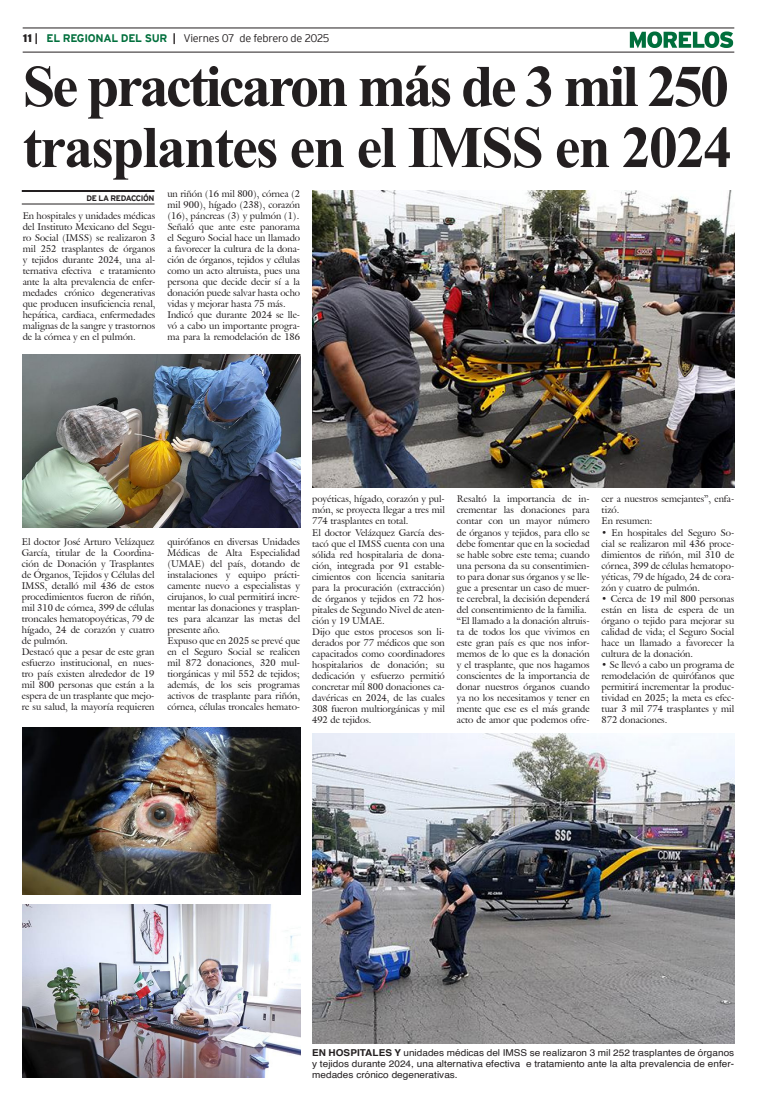
<style>
.page{position:relative;width:757px;height:1106px;background:#fff}
.page>*{position:absolute;margin:0;border:0;box-sizing:border-box;transform-origin:0 0}
.Cabeza_01{font:700 59px "Times New Roman";letter-spacing:-.05em;color:#231f20}
.Cabeza_01-2{font:700 59px "Times New Roman";letter-spacing:-.03em;color:#231f20}
.t1{font:300 11px "Interstate";letter-spacing:-.03em;color:#231f20}
.t2{font:9.5px/11px "Galliard IT Cby BT";color:#231f20;text-align:justify}
.Pie_de_foto{font:9.5px/11px "Helvetica";letter-spacing:.005em;color:#231f20;text-align:justify;scale:1.05 1}
.t3{font:700 8px "Interstate";letter-spacing:-.05em;color:#231f20}
.s1{font-weight:900}
.s2{font-weight:700}
.s3{font-weight:700;color:#006f3c}
</style>
<div class="page">
<hr style="left:23px;top:28px;width:711px;height:1px;background:#231f20">
<hr style="left:23px;top:52px;width:711px;height:1px;background:#231f20">
<svg style="left:630px;top:31px;width:103px;height:17px"></svg>
<hr style="left:22px;top:190px;width:132px;height:2px;background:#231f20">
<hr style="left:22px;top:204px;width:132px;height:1px;background:#231f20">
<img style="left:23px;top:727px;width:277px;height:167px">
<img style="left:312px;top:190px;width:422px;height:298px">
<img style="left:23px;top:354px;width:277px;height:174px">
<img style="left:312px;top:733px;width:422px;height:310px">
<img style="left:23px;top:904px;width:277px;height:173px">
<p class="t1" style="left:23px;top:32px;width:308px"><span class="s1">11</span> <span class="s2">|</span> <span class="s3">EL REGIONAL DEL SUR</span> <span class="s2">|</span> Viernes 07 de febrero de 2025</p>
<p class="Cabeza_01" style="left:23px;top:44px;width:708px">Se practicaron más de 3 mil 250</p>
<p class="Cabeza_01-2" style="left:23px;top:105px;width:711px">trasplantes en el IMSS en 2024</p>
<p class="t3" style="left:87px;top:193px;width:69px">DE LA REDACCIÓN</p>
<p class="t2" style="left:167px;top:188px;width:134px">un riñón (16 mil 800), córnea (2 mil 900), hígado (238), corazón (16), páncreas (3) y pulmón (1).</p>
<p class="t2" style="left:167px;top:221px;width:134px">Señaló que ante este panorama el Seguro Social hace un llamado a favorecer la cultura de la dona&shy;ción de órganos, tejidos y células como un acto altruista, pues una persona que decide decir sí a la donación puede salvar hasta ocho vidas y mejorar hasta 75 más.</p>
<p class="t2" style="left:167px;top:309px;width:134px">Indicó que durante 2024 se lle&shy;vó a cabo un importante progra&shy;ma para la remodelación de 186</p>
<p class="t2" style="left:23px;top:210px;width:134px">En hospitales y unidades médicas del Instituto Mexicano del Segu&shy;ro Social (IMSS) se realizaron 3 mil 252 trasplantes de órganos y tejidos durante 2024, una al&shy;ternativa efectiva e tratamiento ante la alta prevalencia de enfer&shy;medades crónico degenerativas que producen insuficiencia renal, hepática, cardiaca, enfermedades malignas de la sangre y trastornos de la córnea y en el pulmón.</p>
<p class="t2" style="left:22px;top:535px;width:134px">El doctor José Arturo Velázquez García, titular de la Coordina&shy;ción de Donación y Trasplantes de Órganos, Tejidos y Células del IMSS, detalló mil 436 de estos procedimientos fueron de riñón, mil 310 de córnea, 399 de células troncales hematopoyéticas, 79 de hígado, 24 de corazón y cuatro de pulmón.</p>
<p class="t2" style="left:22px;top:645px;width:134px">Destacó que a pesar de este gran esfuerzo institucional, en nues&shy;tro país existen alrededor de 19 mil 800 personas que están a la espera de un trasplante que mejo&shy;re su salud, la mayoría requieren</p>
<p class="t2" style="left:167px;top:535px;width:134px">quirófanos en diversas Unidades Médicas de Alta Especialidad (UMAE) del país, dotando de instalaciones y equipo prácti&shy;camente nuevo a especialistas y cirujanos, lo cual permitirá incre&shy;mentar las donaciones y trasplan&shy;tes para alcanzar las metas del presente año.</p>
<p class="t2" style="left:167px;top:634px;width:134px">Expuso que en 2025 se prevé que en el Seguro Social se realicen mil 872 donaciones, 320 mul&shy;tiorgánicas y mil 552 de tejidos; además, de los seis programas activos de trasplante para riñón, córnea, células troncales hemato-</p>
<p class="t2" style="left:312px;top:493px;width:134px">poyéticas, hígado, corazón y pul&shy;món, se proyecta llegar a tres mil 774 trasplantes en total.</p>
<p class="t2" style="left:312px;top:526px;width:134px">El doctor Velázquez García des&shy;tacó que el IMSS cuenta con una sólida red hospitalaria de dona&shy;ción, integrada por 91 estable&shy;cimientos con licencia sanitaria para la procuración (extracción) de órganos y tejidos en 72 hos&shy;pitales de Segundo Nivel de aten&shy;ción y 19 UMAE.</p>
<p class="t2" style="left:312px;top:625px;width:134px">Dijo que estos procesos son li&shy;derados por 77 médicos que son capacitados como coordinadores hospitalarios de donación; su dedicación y esfuerzo permitió concretar mil 800 donaciones ca&shy;davéricas en 2024, de las cuales 308 fueron multiorgánicas y mil 492 de tejidos.</p>
<p class="t2" style="left:457px;top:493px;width:134px">Resaltó la importancia de in&shy;crementar las donaciones para contar con un mayor número de órganos y tejidos, para ello se debe fomentar que en la sociedad se hable sobre este tema; cuando una persona da su consentimien&shy;to para donar sus órganos y se lle&shy;gue a presentar un caso de muer&shy;te cerebral, la decisión dependerá del consentimiento de la familia.</p>
<p class="t2" style="left:457px;top:614px;width:134px">“El llamado a la donación altruis&shy;ta de todos los que vivimos en este gran país es que nos infor&shy;memos de lo que es la donación y el trasplante, que nos hagamos conscientes de la importancia de donar nuestros órganos cuando ya no los necesitamos y tener en mente que ese es el más grande acto de amor que podemos ofre-</p>
<p class="t2" style="left:601px;top:493px;width:134px">cer a nuestros semejantes”, enfa&shy;tizó.</p>
<p class="t2" style="left:601px;top:515px;width:53px">En resumen:</p>
<p class="t2" style="left:601px;top:526px;width:134px">• En hospitales del Seguro So&shy;cial se realizaron mil 436 proce&shy;dimientos de riñón, mil 310 de córnea, 399 de células hematopo&shy;yéticas, 79 de hígado, 24 de cora&shy;zón y cuatro de pulmón.</p>
<p class="t2" style="left:601px;top:592px;width:134px">• Cerca de 19 mil 800 personas están en lista de espera de un órgano o tejido para mejorar su calidad de vida; el Seguro Social hace un llamado a favorecer la cultura de la donación.</p>
<p class="t2" style="left:601px;top:658px;width:134px">• Se llevó a cabo un programa de remodelación de quirófanos que permitirá incrementar la produc&shy;tividad en 2025; la meta es efec&shy;tuar 3 mil 774 trasplantes y mil 872 donaciones.</p>
<p class="Pie_de_foto" style="left:312px;top:1047px;width:403px"><span class="s2">EN HOSPITALES Y</span> unidades médicas del IMSS se realizaron 3 mil 252 trasplantes de órganos y tejidos durante 2024, una alternativa efectiva e tratamiento ante la alta prevalencia de enfer&shy;medades crónico degenerativas.</p>
</div>
